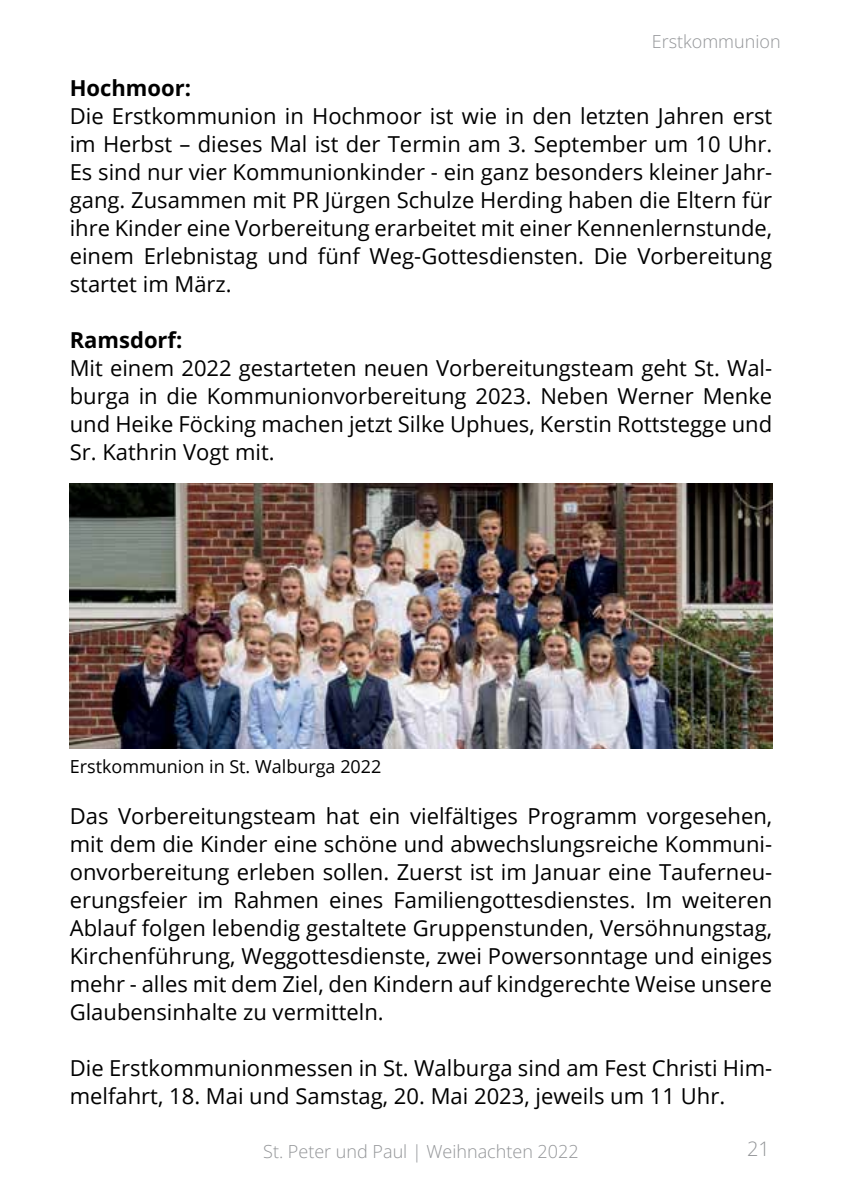
<style>
.page{position:relative;width:842px;height:1191px;background:#fff}
.page>*{position:absolute;margin:0;border:0;box-sizing:border-box;transform-origin:0 0}
.t1{font:22px/28px "Open Sans";color:#000;text-align:justify}
.t2{font:700 22px "Open Sans";color:#000}
.t3{font:300 20px "Open Sans";color:#939598}
.t4{font:300 18px "Open Sans";color:#939598}
.t5{font:18px "Open Sans";color:#000}
</style>
<div class="page">
<img style="left:70px;top:483px;width:702px;height:265px">
<p class="t4" style="left:652px;top:29px;width:130px">Erstkommunion</p>
<p class="t2" style="left:70px;top:72px;width:123px">Hochmoor:</p>
<p class="t1" style="left:70px;top:101px;width:704px">Die Erstkommunion in Hochmoor ist wie in den letzten Jahren erst im Herbst – dieses Mal ist der Termin am 3. September um 10 Uhr.<br>Es sind nur vier Kommunionkinder - ein ganz besonders kleiner Jahr&shy;gang. Zusammen mit PR Jürgen Schulze Herding haben die Eltern für ihre Kinder eine Vorbereitung erarbeitet mit einer Kennenlernstunde, einem Erlebnistag und fünf Weg-Gottesdiensten. Die Vorbereitung startet im März.</p>
<p class="t2" style="left:70px;top:324px;width:114px">Ramsdorf:</p>
<p class="t1" style="left:70px;top:353px;width:704px">Mit einem 2022 gestarteten neuen Vorbereitungsteam geht St. Wal&shy;burga in die Kommunionvorbereitung 2023. Neben Werner Menke und Heike Föcking machen jetzt Silke Uphues, Kerstin Rottstegge und Sr. Kathrin Vogt mit.</p>
<p class="t5" style="left:70px;top:753px;width:313px">Erstkommunion in St. Walburga 2022</p>
<p class="t1" style="left:70px;top:801px;width:704px">Das Vorbereitungsteam hat ein vielfältiges Programm vorgesehen, mit dem die Kinder eine schöne und abwechslungsreiche Kommuni&shy;onvorbereitung erleben sollen. Zuerst ist im Januar eine Tauferneu&shy;erungsfeier im Rahmen eines Familiengottesdienstes. I m weiteren Ablauf folgen lebendig gestaltete Gruppenstunden, Versöhnungstag, Kirchenführung, Weggottesdienste, zwei Powersonntage und einiges mehr - alles mit dem Ziel, den Kindern auf kindgerechte Weise unsere Glaubensinhalte zu vermitteln.</p>
<p class="t1" style="left:70px;top:1053px;width:704px">Die Erstkommunionmessen in St. Walburga sind am Fest Christi Him&shy;melfahrt, 18. Mai und Samstag, 20. Mai 2023, jeweils um 11 Uhr.</p>
<p class="t4" style="left:263px;top:1138px;width:317px">St. Peter und Paul | Weihnachten 2022</p>
<p class="t3" style="left:747px;top:1134px;width:24px">21</p>
</div>
